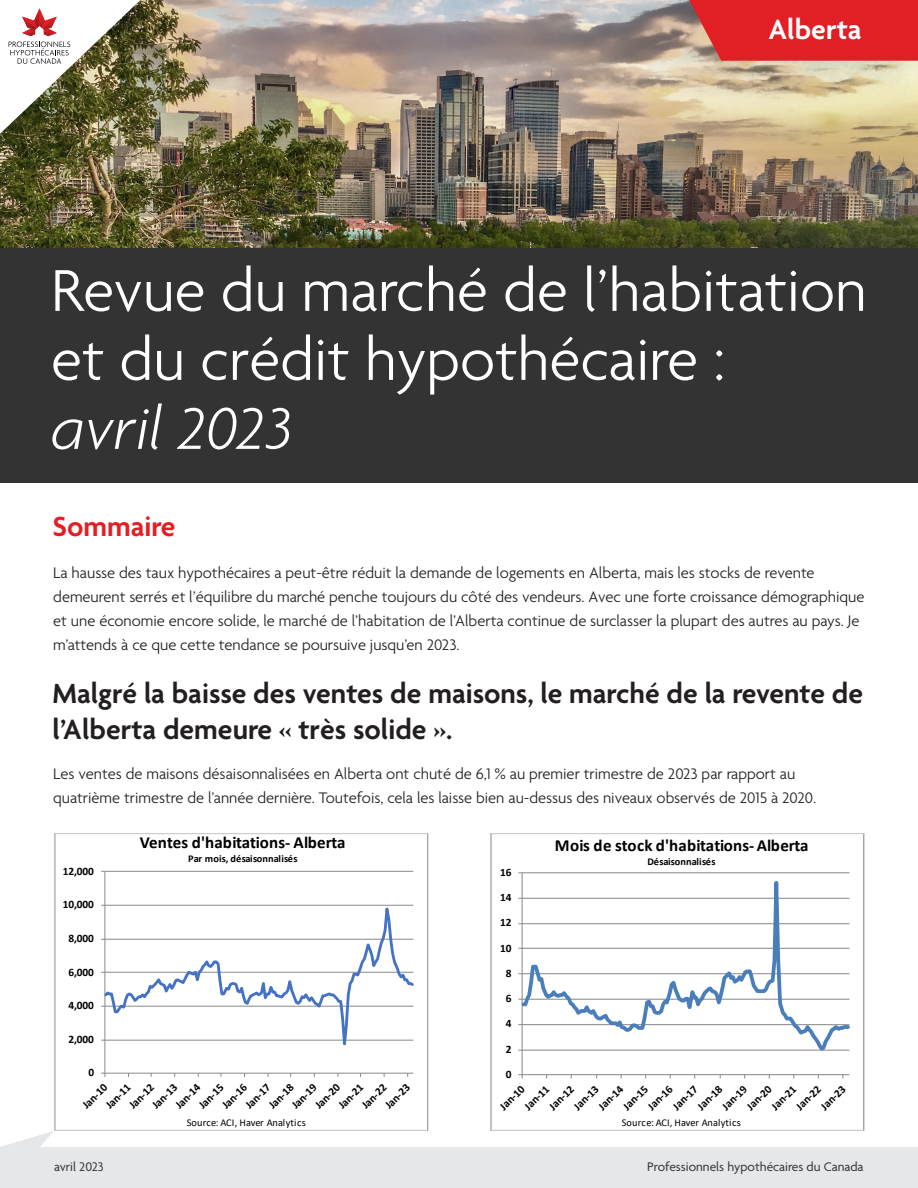
<style>
.page{position:relative;width:918px;height:1188px;background:#fff}
.page>*{position:absolute;margin:0;border:0;box-sizing:border-box;transform-origin:0 0}
.t1{font:300 63.75px/69px "Agenda";color:#fff}
.t2{font:italic 300 63.75px "Agenda";color:#fff}
.t3{font:600 30px/36px "Agenda";color:#231f20}
.t4{font:600 30px "Agenda";color:#e31f26}
.t5{font:600 30px "Agenda";color:#fff}
.t6{font:700 16.95px "Calibri";letter-spacing:-.005em;color:#000}
.t7{font:300 16.5px/24px "Agenda";color:#231f20}
.t8{font:13.5px "Agenda";color:#333}
.t9{font:700 11.25px "Calibri";letter-spacing:-.005em;color:#000}
.t10{font:10.35px "Calibri";letter-spacing:.015em;color:#000}
.t11{font:700 10.35px "Calibri";letter-spacing:.01em;color:#000}
</style>
<div class="page">
<svg style="left:1px;top:1131px;width:53px;height:16px"></svg>
<div style="left:0;top:1147px;width:918px;height:41px;background:#e6e7e9"></div>
<img style="left:0;top:0;width:918px;height:248px">
<div style="left:0;top:248px;width:918px;height:234px;background:#333"></div>
<svg style="left:689px;top:0;width:229px;height:61px;background:#df292e"></svg>
<img style="left:0;top:0;width:140px;height:134px">
<svg style="left:101px;top:870px;width:313px;height:207px"></svg>
<div style="left:54px;top:833px;width:374px;height:298px;border:1px solid #c2c2c2"></div>
<svg style="left:518px;top:872px;width:332px;height:207px"></svg>
<div style="left:490px;top:833px;width:374px;height:298px;border:1px solid #c2c2c2"></div>
<p class="t5" style="left:769px;top:14px;width:94px">Alberta</p>
<p class="t1" style="left:51px;top:260px;width:817px">Revue du marché de l’habitation et du crédit hypothécaire :</p>
<p class="t2" style="left:51px;top:390px;width:243px">avril 2023</p>
<p class="t4" style="left:52px;top:511px;width:125px">Sommaire</p>
<p class="t7" style="left:53px;top:562px;width:813px">La hausse des taux hypothécaires a peut-être réduit la demande de logements en Alberta, mais les stocks de revente demeurent serrés et l’équilibre du marché penche toujours du côté des vendeurs. Avec une forte croissance démographique et une économie encore solide, le marché de l’habitation de l’Alberta continue de surclasser la plupart des autres au pays. Je m’attends à ce que cette tendance se poursuive jusqu’en 2023.</p>
<p class="t3" style="left:52px;top:678px;width:812px">Malgré la baisse des ventes de maisons, le marché de la revente de l’Alberta demeure « très solide ».</p>
<p class="t7" style="left:53px;top:762px;width:765px">Les ventes de maisons désaisonnalisées en Alberta ont chuté de 6,1 % au premier trimestre de 2023 par rapport au quatrième trimestre de l’année dernière. Toutefois, cela les laisse bien au-dessus des niveaux observés de 2015 à 2020.</p>
<p class="t6" style="left:140px;top:831px;width:207px">Ventes d'habitations- Alberta</p>
<p class="t11" style="left:188px;top:852px;width:111px">Par mois, désaisonnalisés</p>
<p class="t6" style="left:555px;top:833px;width:255px">Mois de stock d'habitations-Alberta</p>
<p class="t11" style="left:647px;top:854px;width:70px">Désaisonnalisés</p>
<p class="t9" style="left:63px;top:863px;width:33px">12,000</p>
<p class="t9" style="left:500px;top:864px;width:13px">16</p>
<p class="t9" style="left:63px;top:896px;width:33px">10,000</p>
<p class="t9" style="left:500px;top:889px;width:13px">14</p>
<p class="t9" style="left:500px;top:914px;width:13px">12</p>
<p class="t9" style="left:69px;top:930px;width:27px">8,000</p>
<p class="t9" style="left:500px;top:940px;width:13px">10</p>
<p class="t9" style="left:69px;top:964px;width:27px">6,000</p>
<p class="t9" style="left:506px;top:965px;width:7px">8</p>
<p class="t9" style="left:69px;top:997px;width:27px">4,000</p>
<p class="t9" style="left:506px;top:990px;width:7px">6</p>
<p class="t9" style="left:506px;top:1015px;width:7px">4</p>
<p class="t9" style="left:69px;top:1031px;width:27px">2,000</p>
<p class="t9" style="left:506px;top:1041px;width:7px">2</p>
<p class="t9" style="left:89px;top:1065px;width:7px">0</p>
<p class="t9" style="left:506px;top:1066px;width:7px">0</p>
<p class="t9" style="left:79px;top:1101px;width:32px;rotate:-45deg">Jan-10</p>
<p class="t9" style="left:311px;top:1101px;width:32px;rotate:-45deg">Jan-20</p>
<p class="t9" style="left:172px;top:1101px;width:32px;rotate:-45deg">Jan-14</p>
<p class="t9" style="left:218px;top:1101px;width:32px;rotate:-45deg">Jan-16</p>
<p class="t9" style="left:265px;top:1101px;width:32px;rotate:-45deg">Jan-18</p>
<p class="t9" style="left:288px;top:1101px;width:32px;rotate:-45deg">Jan-19</p>
<p class="t9" style="left:125px;top:1101px;width:32px;rotate:-45deg">Jan-12</p>
<p class="t9" style="left:358px;top:1101px;width:32px;rotate:-45deg">Jan-22</p>
<p class="t9" style="left:148px;top:1101px;width:32px;rotate:-45deg">Jan-13</p>
<p class="t9" style="left:381px;top:1101px;width:32px;rotate:-45deg">Jan-23</p>
<p class="t9" style="left:241px;top:1101px;width:32px;rotate:-45deg">Jan-17</p>
<p class="t9" style="left:102px;top:1101px;width:32px;rotate:-45deg">Jan-11</p>
<p class="t9" style="left:335px;top:1101px;width:32px;rotate:-45deg">Jan-21</p>
<p class="t9" style="left:195px;top:1101px;width:32px;rotate:-45deg">Jan-15</p>
<p class="t9" style="left:496px;top:1103px;width:32px;rotate:-45deg">Jan-10</p>
<p class="t9" style="left:521px;top:1103px;width:32px;rotate:-45deg">Jan-11</p>
<p class="t9" style="left:545px;top:1103px;width:32px;rotate:-45deg">Jan-12</p>
<p class="t9" style="left:570px;top:1103px;width:32px;rotate:-45deg">Jan-13</p>
<p class="t9" style="left:595px;top:1103px;width:32px;rotate:-45deg">Jan-14</p>
<p class="t9" style="left:619px;top:1103px;width:32px;rotate:-45deg">Jan-15</p>
<p class="t9" style="left:644px;top:1103px;width:32px;rotate:-45deg">Jan-16</p>
<p class="t9" style="left:669px;top:1103px;width:32px;rotate:-45deg">Jan-17</p>
<p class="t9" style="left:693px;top:1103px;width:32px;rotate:-45deg">Jan-18</p>
<p class="t9" style="left:718px;top:1103px;width:32px;rotate:-45deg">Jan-19</p>
<p class="t9" style="left:743px;top:1103px;width:32px;rotate:-45deg">Jan-20</p>
<p class="t9" style="left:768px;top:1103px;width:32px;rotate:-45deg">Jan-21</p>
<p class="t9" style="left:792px;top:1103px;width:32px;rotate:-45deg">Jan-22</p>
<p class="t9" style="left:817px;top:1103px;width:32px;rotate:-45deg">Jan-23</p>
<p class="t10" style="left:187px;top:1115px;width:121px">Source: ACI, Haver Analytics</p>
<p class="t10" style="left:622px;top:1115px;width:121px">Source: ACI, Haver Analytics</p>
<p class="t8" style="left:54px;top:1159px;width:51px">avril 2023</p>
<p class="t8" style="left:647px;top:1159px;width:218px">Professionnels hypothécaires du Canada</p>
</div>
